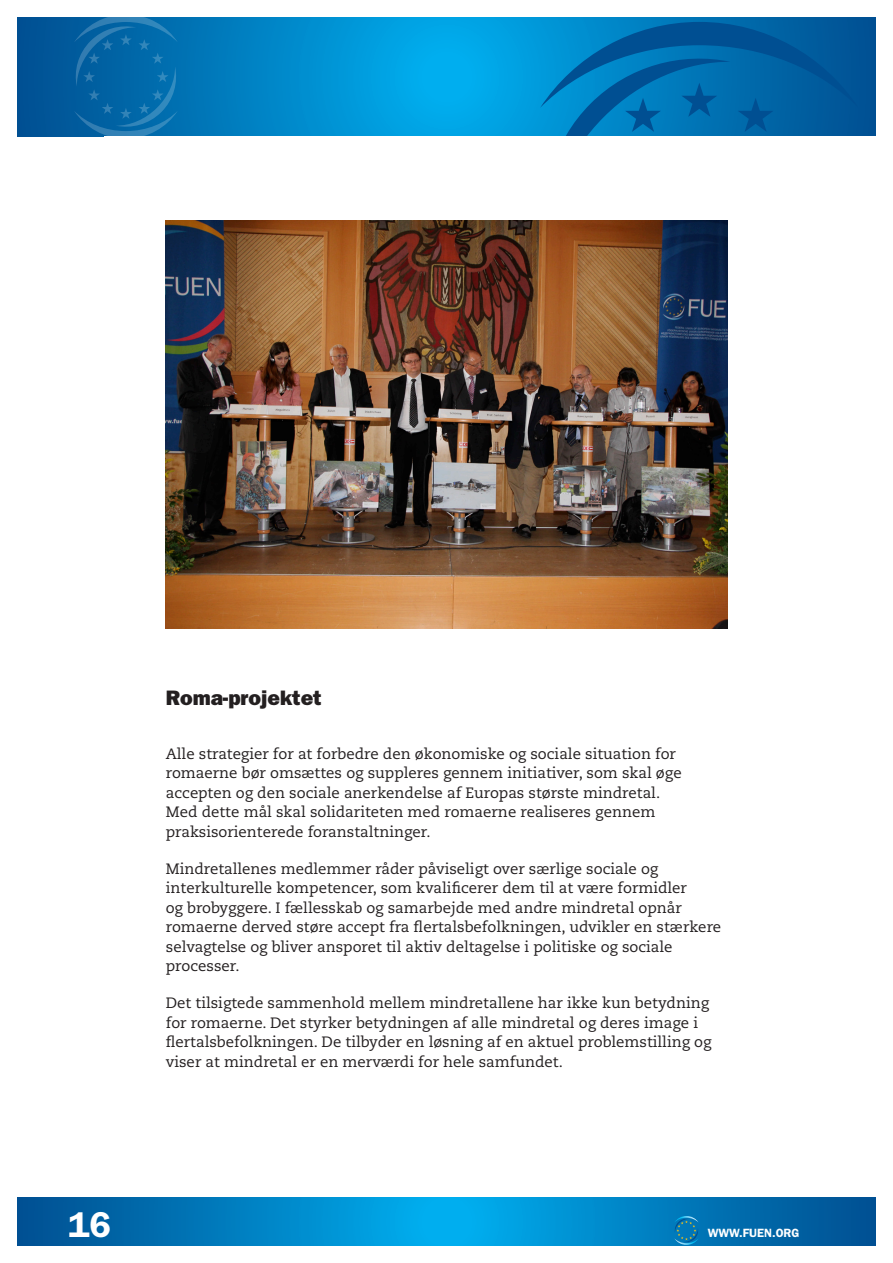
<style>
.page{position:relative;width:893px;height:1263px;background:#fff}
.page>*{position:absolute;margin:0;border:0;box-sizing:border-box;transform-origin:0 0}
.t1{font:600 36px "ITC Franklin Gothic Std";color:#fff}
.Übersicht_Monat{font:21px "ITC Franklin Gothic Std Hvy";color:#231f20}
.Fließtext{font:15px/19.6px "Caecilia LT Std";color:#231f20}
.t2{font:600 12px "ITC Franklin Gothic Std";color:#fff}
</style>
<div class="page">
<svg style="left:17px;top:17px;width:859px;height:119px;background:#0089ca"></svg>
<svg style="left:17px;top:1197px;width:859px;height:49px;background:#007ebf"></svg>
<svg style="left:674px;top:1216px;width:25px;height:29px"></svg>
<svg style="left:74px;top:17px;width:104px;height:120px;background:#096aa9"></svg>
<svg style="left:539px;top:22px;width:321px;height:114px;background:#006aac"></svg>
<div style="left:104px;top:136px;width:789px;height:362px;background:#fff"></div>
<img style="left:166px;top:220px;width:561px;height:408px">
<p class="Übersicht_Monat" style="left:166px;top:685px;width:157px">Roma-projektet</p>
<p class="Fließtext" style="left:166px;top:744px;width:517px">Alle strategier for at forbedre den økonomiske og sociale situation for romaerne bør omsættes og suppleres gennem initiativer, som skal øge accepten og den sociale anerkendelse af Europas største mindretal.<br>Med dette mål skal solidariteten med romaerne realiseres gennem praksisorienterede foranstaltninger.</p>
<p class="Fließtext" style="left:166px;top:859px;width:557px">Mindretallenes medlemmer råder påviseligt over særlige sociale og interkulturelle kompetencer, som kvalificerer dem til at være formidler<br>og brobyggere. I fællesskab og samarbejde med andre mindretal opnår romaerne derved støre accept fra flertalsbefolkningen, udvikler en stærkere selvagtelse og bliver ansporet til aktiv deltagelse i politiske og sociale processer.</p>
<p class="Fließtext" style="left:166px;top:993px;width:547px">Det tilsigtede sammenhold mellem mindretallene har ikke kun betydning for romaerne. Det styrker betydningen af alle mindretal og deres image i flertalsbefolkningen. De tilbyder en løsning af en aktuel problemstilling og viser at mindretal er en merværdi for hele samfundet.</p>
<h1 class="t1" style="left:68px;top:1204px;width:45px">16</h1>
<p class="t2" style="left:708px;top:1226px;width:93px">WWW.FUEN.ORG</p>
</div>
